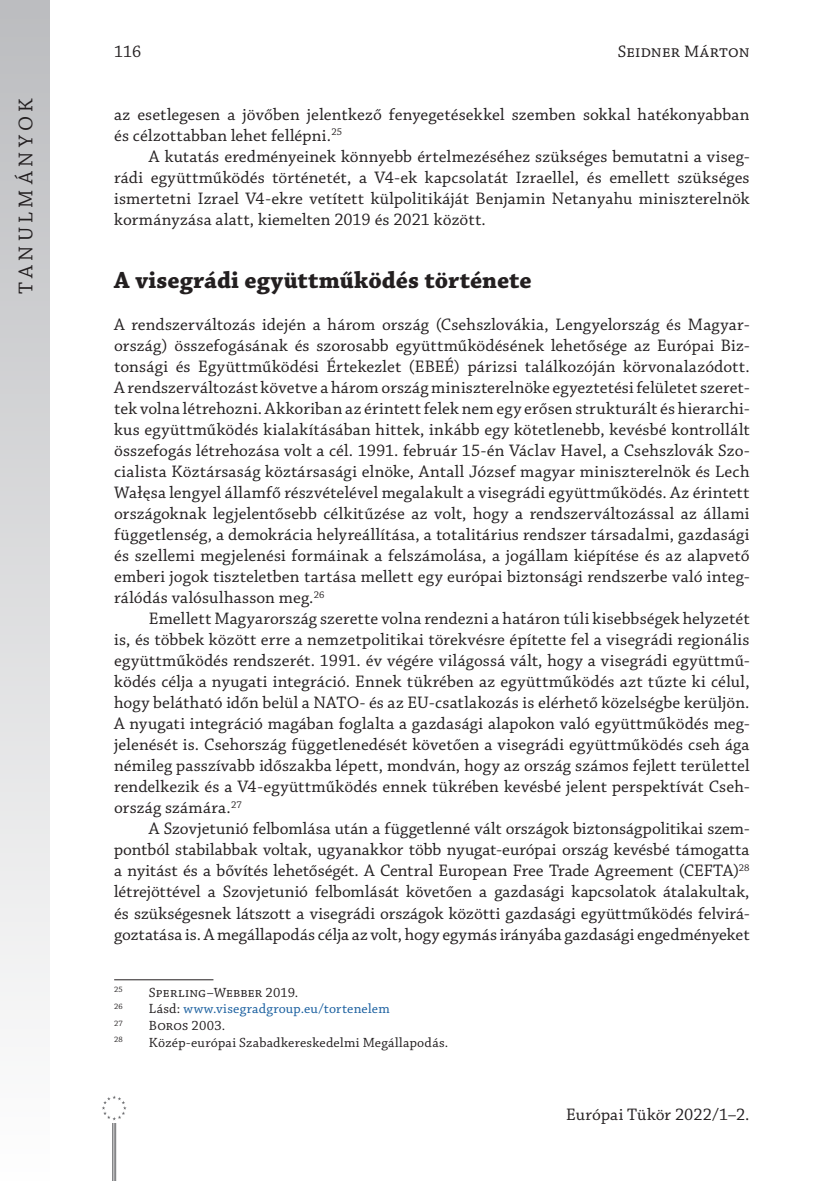
<style>
.page{position:relative;width:834px;height:1181px;background:#fff}
.page>*{position:absolute;margin:0;border:0;box-sizing:border-box;transform-origin:0 0}
._1_1__Head{font:700 24.5px "Chaparral Pro";color:#231f20}
.t1{font:21px "Chaparral Pro";letter-spacing:.21em;color:#231f20}
._1__Body{font:17.5px/21px "Chaparral Pro";color:#231f20;text-align:justify}
._2__Body_1st_paragra{font:17.5px/21px "Chaparral Pro";letter-spacing:.005em;color:#231f20;text-align:justify}
.Footnote_text{font:14px "Chaparral Pro";letter-spacing:.015em;color:#231f20}
.Footnote_text-2{font:14px "Chaparral Pro";color:#175d9e}
.Footnote_text-3{font:8.22px "Chaparral Pro";letter-spacing:.02em;color:#231f20}
.s1{color:#231f20}
</style>
<div class="page">
<div style="left:0;top:0;width:50px;height:1181px;background:linear-gradient(to bottom,#bbbcbf,#fefefe)"></div>
<hr style="left:112px;top:1107px;width:1px;height:74px;background:#6c6d70">
<hr style="left:114px;top:1107px;width:1px;height:74px;background:#6c6d70">
<hr style="left:115px;top:1107px;width:1px;height:74px;background:#6c6d70">
<div style="left:99px;top:1093px;width:30px;height:29px;background:#fff"></div>
<svg style="left:102px;top:1095px;width:24px;height:25px"></svg>
<hr style="left:114px;top:979px;width:99px;height:1px;background:#231f20">
<p class="_2__Body_1st_paragra" style="left:114px;top:42px;width:29px">116</p>
<p class="_2__Body_1st_paragra" style="left:617px;top:42px;width:133px">Seidner Márton</p>
<p class="t1" style="left:14px;top:294px;width:197px;rotate:-90deg">TANULMÁNYOK</p>
<p class="_1__Body" style="left:114px;top:105px;width:636px">az esetlegesen a jövőben jelentkező fenyegetésekkel szemben sokkal hatékonyabban és célzottabban lehet fellépni.<sup>25</sup></p>
<p class="_1__Body" style="left:114px;top:147px;width:636px;text-indent:35px">A kutatás eredményeinek könnyebb értelmezéséhez szükséges bemutatni a viseg&shy;rádi együttműködés történetét, a V4-ek kapcsolatát Izraellel, és emellett szükséges ismertetni Izrael V4-ekre vetített külpolitikáját Benjamin Netanyahu miniszterelnök kormányzása alatt, kiemelten 2019 és 2021 között.</p>
<p class="_1_1__Head" style="left:114px;top:266px;width:419px">A visegrádi együttműködés története</p>
<p class="_2__Body_1st_paragra" style="left:114px;top:315px;width:636px">A rendszerváltozás idején a három ország (Csehszlovákia, Lengyelország és Magyar&shy;ország) összefogásának és szorosabb együttműködésének lehetősége az Európai Biz&shy;tonsági és Együttműködési Értekezlet (EBEÉ) párizsi találkozóján körvonalazódott.<br>A rendszerváltozást követve a három ország miniszterelnöke egyeztetési felületet szeret&shy;tek volna létrehozni. Akkoriban az érintett felek nem egy erősen strukturált és hierarchi&shy;kus együttműködés kialakításában hittek, inkább egy kötetlenebb, kevésbé kontrollált összefogás létrehozása volt a cél. 1991. február 15-én Václav Havel, a Csehszlovák Szo&shy;cialista Köztársaság köztársasági elnöke, Antall József magyar miniszterelnök és Lech Wałęsa lengyel államfő részvételével megalakult a visegrádi együttműködés. Az érintett országoknak legjelentősebb célkitűzése az volt, hogy a rendszerváltozással az állami függetlenség, a demokrácia helyreállítása, a totalitárius rendszer társadalmi, gazdasági és szellemi megjelenési formáinak a felszámolása, a jogállam kiépítése és az alapvető emberi jogok tiszteletben tartása mellett egy európai biztonsági rendszerbe való integ&shy;rálódás valósulhasson meg.<sup>26</sup></p>
<p class="_1__Body" style="left:114px;top:609px;width:637px;text-indent:35px">Emellett Magyarország szerette volna rendezni a határon túli kisebbségek helyzetét is, és többek között erre a nemzetpolitikai törekvésre építette fel a visegrádi regionális együttműködés rendszerét. 1991. év végére világossá vált, hogy a visegrádi együttmű&shy;ködés célja a nyugati integráció. Ennek tükrében az együttműködés azt tűzte ki célul, hogy belátható időn belül a NATO- és az EU-csatlakozás is elérhető közelségbe kerüljön.<br>A nyugati integráció magában foglalta a gazdasági alapokon való együttműködés meg&shy;jelenését is. Csehország függetlenedését követően a visegrádi együttműködés cseh ága némileg passzívabb időszakba lépett, mondván, hogy az ország számos fejlett területtel rendelkezik és a V4-együttműködés ennek tükrében kevésbé jelent perspektívát Cseh&shy;ország számára.<sup>27</sup></p>
<p class="_1__Body" style="left:114px;top:819px;width:636px;text-indent:35px">A Szovjetunió felbomlása után a függetlenné vált országok biztonságpolitikai szem&shy;pontból stabilabbak voltak, ugyanakkor több nyugat-európai ország kevésbé támogatta a nyitást és a bővítés lehetőségét. A Central European Free Trade Agreement (CEFTA)<sup>28 </sup>létrejöttével a Szovjetunió felbomlását követően a gazdasági kapcsolatok átalakultak, és szükségesnek látszott a visegrádi országok közötti gazdasági együttműködés felvirá&shy;goztatása is. A megállapodás célja az volt, hogy egymás irányába gazdasági engedményeket</p>
<p class="Footnote_text-3" style="left:114px;top:984px;width:10px">25</p>
<p class="Footnote_text" style="left:149px;top:984px;width:151px">Sperling–Webber 2019.</p>
<p class="Footnote_text-3" style="left:114px;top:1001px;width:10px">26</p>
<p class="Footnote_text-2" style="left:149px;top:1001px;width:242px"><span class="s1">Lásd:</span> www.visegradgroup.eu/tortenelem</p>
<p class="Footnote_text-3" style="left:114px;top:1018px;width:10px">27</p>
<p class="Footnote_text" style="left:149px;top:1018px;width:78px">Boros 2003.</p>
<p class="Footnote_text-3" style="left:114px;top:1035px;width:10px">28</p>
<p class="Footnote_text" style="left:149px;top:1035px;width:301px">Közép-európai Szabadkereskedelmi Megállapodás.</p>
<p class="_2__Body_1st_paragra" style="left:566px;top:1105px;width:185px">Európai Tükör 2022/1–2.</p>
</div>
